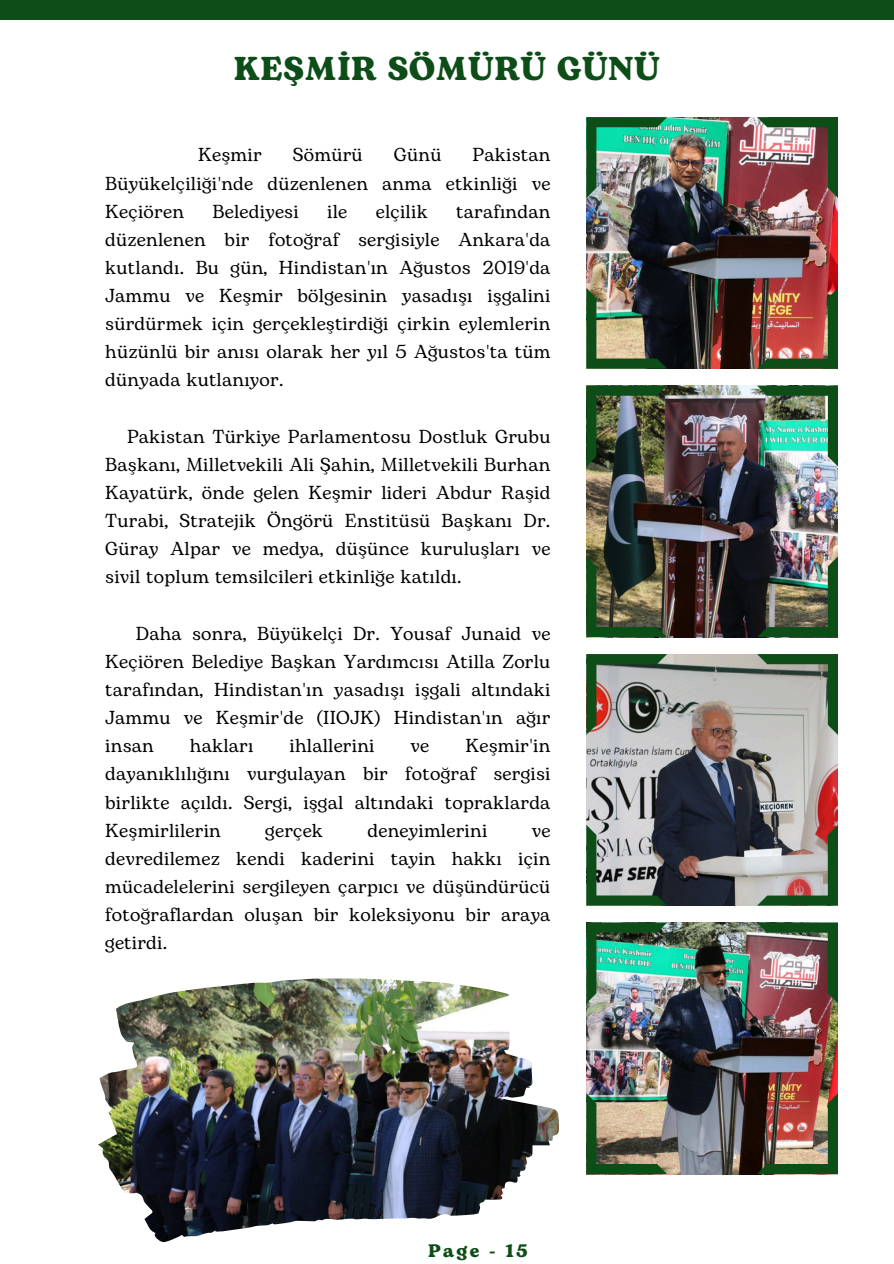
<style>
.page{position:relative;width:894px;height:1264px;background:#fff}
.page>*{position:absolute;margin:0;border:0;box-sizing:border-box;transform-origin:0 0}
.t1{font:700 33px "Bogart";letter-spacing:.015em;color:#0d4d17}
.t2{font:18.75px/28.2px "Bogart";letter-spacing:.015em;color:#000;text-align:justify}
.t3{font:700 18px "Bogart";letter-spacing:.135em;color:#0d4d17}
</style>
<div class="page">
<div style="left:0;top:0;width:893px;height:20px;background:#0d4d17"></div>
<img style="left:586px;top:922px;width:251px;height:252px">
<img style="left:586px;top:117px;width:251px;height:252px">
<img style="left:586px;top:385px;width:251px;height:252px">
<img style="left:586px;top:654px;width:251px;height:251px">
<img style="left:98px;top:978px;width:460px;height:264px">
<p class="t1" style="left:234px;top:45px;width:427px">KEŞMİR SÖMÜRÜ GÜNÜ</p>
<p class="t2" style="left:198px;top:142px;width:65px">Keşmir</p>
<p class="t2" style="left:293px;top:142px;width:71px">Sömürü</p>
<p class="t2" style="left:394px;top:142px;width:49px">Günü</p>
<p class="t2" style="left:105px;top:142px;width:446px;text-indent:367px">Pakistan Büyükelçiliği'nde düzenlenen anma etkinliği ve Keçiören</p>
<p class="t2" style="left:105px;top:198px;width:446px;text-indent:351px">tarafından düzenlenen bir fotoğraf sergisiyle Ankara'da kutlandı. Bu gün, Hindistan'ın Ağustos 2019'da Jammu ve Keşmir bölgesinin yasadışı işgalini sürdürmek için gerçekleştirdiği çirkin eylemlerin hüzünlü bir anısı olarak her yıl 5 Ağustos'ta tüm dünyada kutlanıyor.</p>
<p class="t2" style="left:105px;top:423px;width:446px;text-indent:22px">Pakistan Türkiye Parlamentosu Dostluk Grubu Başkanı, Milletvekili Ali Şahin, Milletvekili Burhan Kayatürk, önde gelen Keşmir lideri Abdur Raşid Turabi, Stratejik Öngörü Enstitüsü Başkanı Dr.<br>Güray Alpar ve medya, düşünce kuruluşları ve sivil toplum temsilcileri etkinliğe katıldı.</p>
<p class="t2" style="left:105px;top:620px;width:446px;text-indent:31px">Daha sonra, Büyükelçi Dr. Yousaf Junaid ve Keçiören Belediye Başkan Yardımcısı Atilla Zorlu tarafından, Hindistan'ın yasadışı işgali altındaki Jammu ve Keşmir'de (IIOJK) Hindistan'ın ağır insan</p>
<p class="t2" style="left:212px;top:198px;width:88px">Belediyesi</p>
<p class="t2" style="left:327px;top:198px;width:22px">ile</p>
<p class="t2" style="left:375px;top:198px;width:53px">elçilik</p>
<p class="t2" style="left:105px;top:732px;width:446px;text-indent:360px">Keşmir'in dayanıklılığını vurgulayan bir fotoğraf sergisi birlikte açıldı. Sergi, işgal altındaki topraklarda Keşmirlilerin</p>
<p class="t2" style="left:190px;top:732px;width:65px">hakları</p>
<p class="t2" style="left:289px;top:732px;width:86px">ihlallerini</p>
<p class="t2" style="left:410px;top:732px;width:20px">ve</p>
<p class="t2" style="left:265px;top:817px;width:59px">gerçek</p>
<p class="t2" style="left:367px;top:817px;width:121px">deneyimlerini</p>
<p class="t2" style="left:105px;top:817px;width:446px;text-indent:426px">ve devredilemez kendi kaderini tayin hakkı için mücadelelerini sergileyen çarpıcı ve düşündürücü fotoğraflardan oluşan bir koleksiyonu bir araya getirdi.</p>
<h2 class="t3" style="left:428px;top:1238px;width:101px">Page - 15</h2>
</div>
